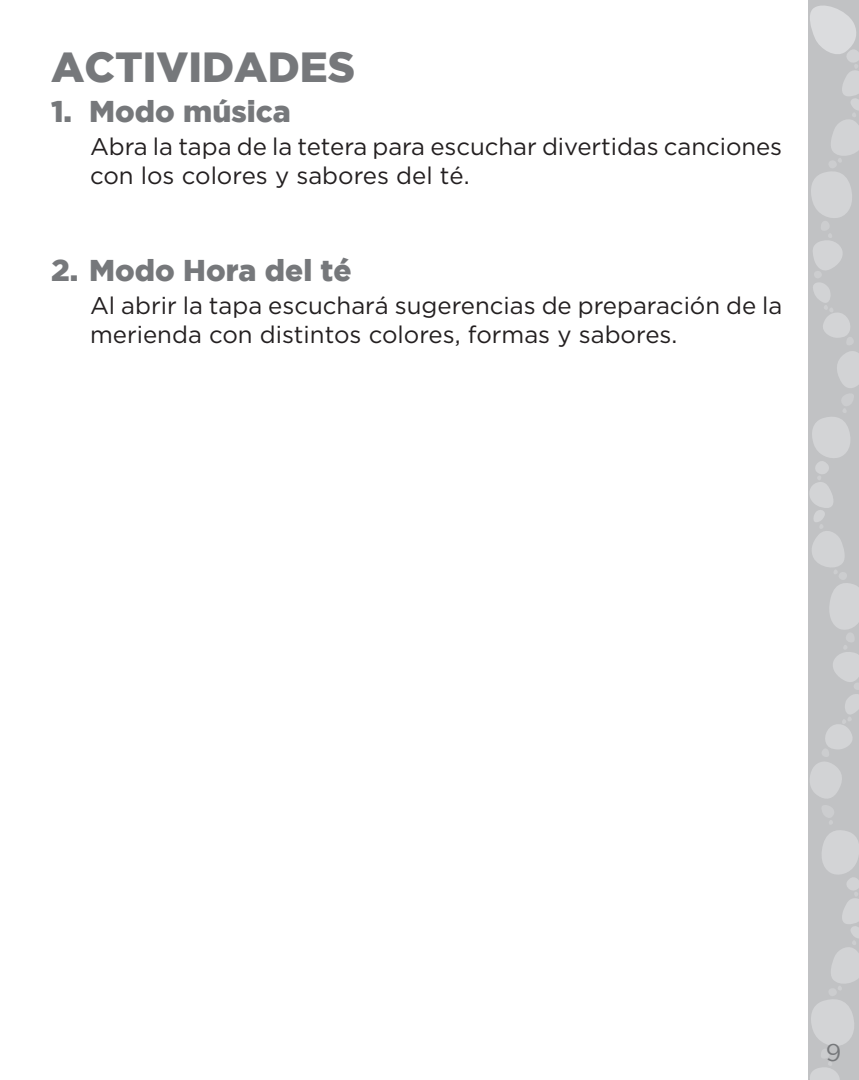
<style>
.page{position:relative;width:859px;height:1080px;background:#fff}
.page>*{position:absolute;margin:0;border:0;box-sizing:border-box;transform-origin:0 0}
.t1{font:900 42px "Gotham";color:#76787b}
.t2{font:900 30px "Gotham";color:#76787b}
.t3{font:24px/28.8px "Gotham HTF";color:#231f20}
.t4{font:24px "Gotham";color:#76787b}
</style>
<div class="page">
<svg style="left:808px;top:0;width:51px;height:1080px;background:#c7c8ca"></svg>
<h1 class="t1" style="left:51px;top:43px;width:306px">ACTIVIDADES</h1>
<p class="t2" style="left:51px;top:94px;width:241px">1. Modo música</p>
<p class="t3" style="left:90px;top:132px;width:694px">Abra la tapa de la tetera para escuchar divertidas canciones con los colores y sabores del té.</p>
<p class="t2" style="left:51px;top:253px;width:302px">2. Modo Hora del té</p>
<p class="t3" style="left:90px;top:291px;width:694px">Al abrir la tapa escuchará sugerencias de preparación de la merienda con distintos colores, formas y sabores.</p>
<p class="t4" style="left:826px;top:1039px;width:17px">9</p>
</div>
